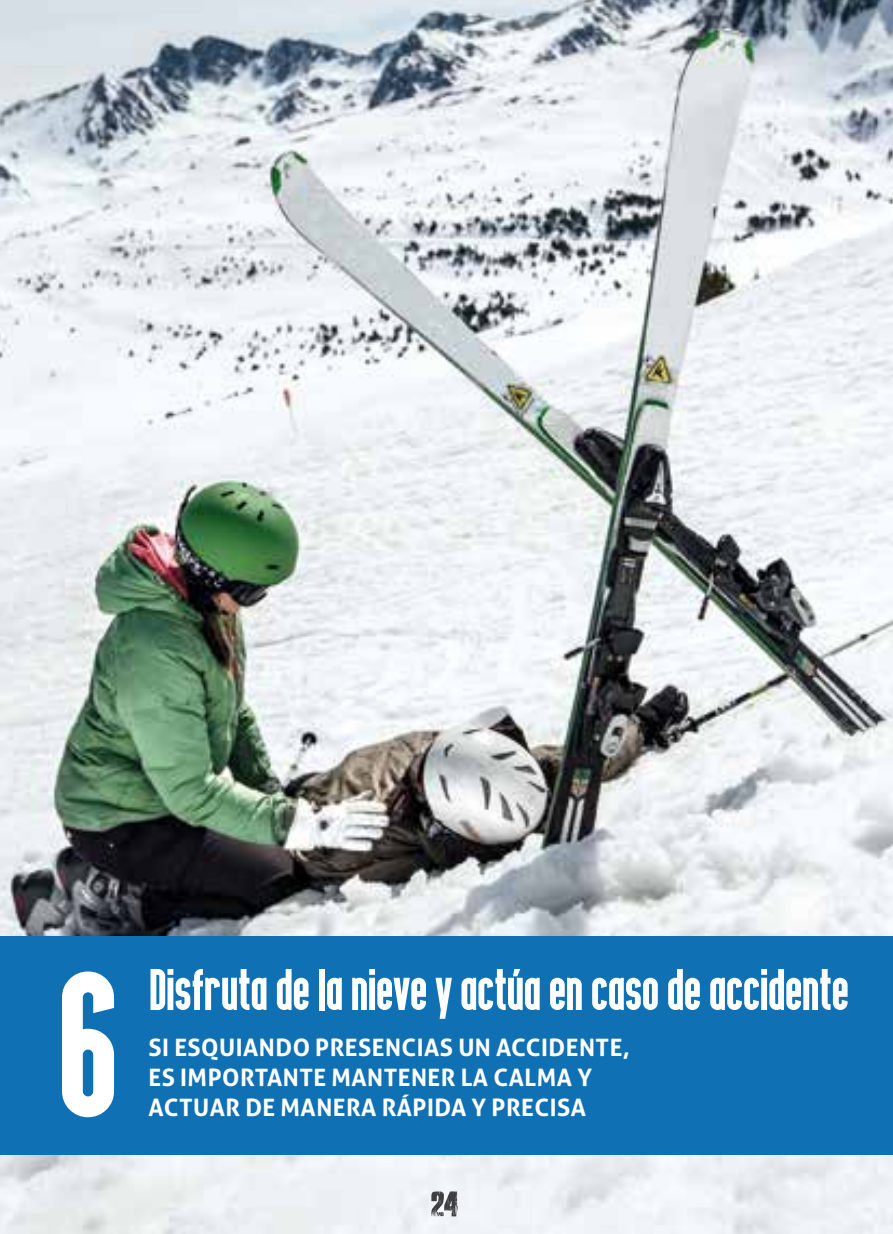
<style>
.page{position:relative;width:893px;height:1234px;background:#fff}
.page>*{position:absolute;margin:0;border:0;box-sizing:border-box;transform-origin:0 0}
.t1{font:213px "Bold Testament";color:#fff}
.t2{font:60px "Bold Testament";letter-spacing:-.01em;color:#fff}
.t3{font:700 24px/30px "Aller";letter-spacing:.02em;color:#fff}
</style>
<div class="page">
<img style="left:0;top:0;width:893px;height:1233px">
<div style="left:0;top:936px;width:893px;height:218px;background:#0f70b4"></div>
<svg style="left:431px;top:1190px;width:27px;height:25px"></svg>
<h1 class="t1" style="left:62px;top:923px;width:64px">6</h1>
<h2 class="t2" style="left:151px;top:955px;width:701px">Disfruta de la nieve y actúa en caso de accidente</h2>
<p class="t3" style="left:149px;top:1032px;width:483px">SI ESQUIANDO PRESENCIAS UN ACCIDENTE,<br>ES IMPORTANTE MANTENER LA CALMA Y<br>ACTUAR DE MANERA RÁPIDA Y PRECISA</p>
</div>
